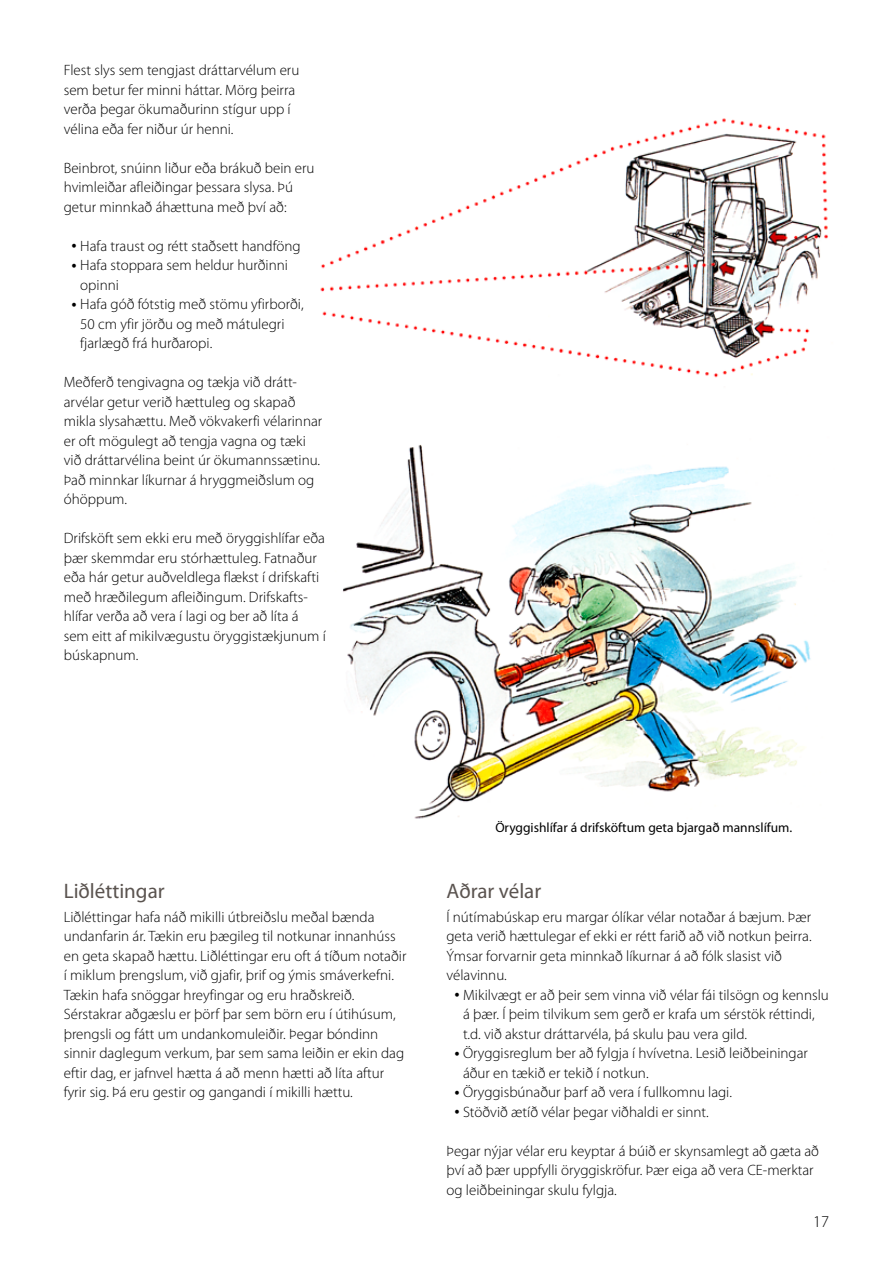
<style>
.page{position:relative;width:893px;height:1263px;background:#fff}
.page>*{position:absolute;margin:0;border:0;box-sizing:border-box;transform-origin:0 0}
.t1{font:21px "Myriad Pro";color:#5a534f}
.t2{font:300 16.5px "Myriad Pro";color:#000}
.t3{font:300 15px/19.5px "Myriad Pro";color:#000}
.t4{font:13.5px "Myriad Pro";color:#000}
.s1{font-family:"Minion Pro";font-weight:400;font-style:italic}
</style>
<div class="page">
<img style="left:320px;top:118px;width:509px;height:260px">
<img style="left:343px;top:444px;width:468px;height:375px">
<p class="t3" style="left:64px;top:61px;width:237px">Flest slys sem tengjast dráttarvélum eru sem betur fer minni háttar. Mörg þeirra verða þegar ökumaðurinn stígur upp í vélina eða fer niður úr henni.</p>
<p class="t3" style="left:64px;top:158px;width:252px">Beinbrot, snúinn liður eða brákuð bein eru hvimleiðar afleiðingar þessara slysa. Þú getur minnkað áhættuna með því að:</p>
<p class="t3" style="left:71px;top:236px;width:231px"><span class="s1">•</span> Hafa traust og rétt staðsett handföng</p>
<p class="t3" style="left:80px;top:256px;width:209px;text-indent:-9px"><span class="s1">•</span> Hafa stoppara sem heldur hurðinni opinni</p>
<p class="t3" style="left:80px;top:295px;width:225px;text-indent:-9px"><span class="s1">•</span> Hafa góð fótstig með stömu yfirborði,<br>50 cm yfir jörðu og með mátulegri fjarlægð frá hurðaropi.</p>
<p class="t3" style="left:64px;top:373px;width:260px">Meðferð tengivagna og tækja við drátt&shy;arvélar getur verið hættuleg og skapað mikla slysahættu. Með vökvakerfi vélarinnar er oft mögulegt að tengja vagna og tæki við dráttarvélina beint úr ökumannssætinu.<br>Það minnkar líkurnar á hryggmeiðslum og óhöppum.</p>
<p class="t3" style="left:64px;top:529px;width:264px">Drifsköft sem ekki eru með öryggishlífar eða þær skemmdar eru stórhættuleg. Fatnaður eða hár getur auðveldlega flækst í drifskafti með hræðilegum afleiðingum. Drifskafts&shy;hlífar verða að vera í lagi og ber að líta á sem eitt af mikilvægustu öryggistækjunum í búskapnum.</p>
<h1 class="t1" style="left:64px;top:878px;width:102px">Liðléttingar</h1>
<p class="t3" style="left:64px;top:907px;width:344px">Liðléttingar hafa náð mikilli útbreiðslu meðal bænda undanfarin ár. Tækin eru þægileg til notkunar innanhúss en geta skapað hættu. Liðléttingar eru oft á tíðum notaðir í miklum þrengslum, við gjafir, þrif og ýmis smáverkefni.<br>Tækin hafa snöggar hreyfingar og eru hraðskreið.<br>Sérstakrar aðgæslu er þörf þar sem börn eru í útihúsum, þrengsli og fátt um undankomuleiðir. Þegar bóndinn sinnir daglegum verkum, þar sem sama leiðin er ekin dag eftir dag, er jafnvel hætta á að menn hætti að líta aftur fyrir sig. Þá eru gestir og gangandi í mikilli hættu.</p>
<p class="t4" style="left:495px;top:819px;width:299px">Öryggishlífar á drifsköftum geta bjargað mannslífum.</p>
<h1 class="t1" style="left:446px;top:878px;width:96px">Aðrar vélar</h1>
<p class="t3" style="left:446px;top:907px;width:367px">Í nútímabúskap eru margar ólíkar vélar notaðar á bæjum. Þær geta verið hættulegar ef ekki er rétt farið að við notkun þeirra.<br>Ýmsar forvarnir geta minnkað líkurnar á að fólk slasist við vélavinnu.</p>
<p class="t3" style="left:463px;top:985px;width:367px;text-indent:-9px"><span class="s1">•</span> Mikilvægt er að þeir sem vinna við vélar fái tilsögn og kennslu á þær. Í þeim tilvikum sem gerð er krafa um sérstök réttindi, t.d. við akstur dráttarvéla, þá skulu þau vera gild.</p>
<p class="t3" style="left:463px;top:1044px;width:346px;text-indent:-9px"><span class="s1">•</span> Öryggisreglum ber að fylgja í hvívetna. Lesið leiðbeiningar áður en tækið er tekið í notkun.</p>
<p class="t3" style="left:454px;top:1083px;width:280px"><span class="s1">•</span> Öryggisbúnaður þarf að vera í fullkomnu lagi.</p>
<p class="t3" style="left:454px;top:1102px;width:256px"><span class="s1">•</span> Stöðvið ætíð vélar þegar viðhaldi er sinnt.</p>
<p class="t3" style="left:446px;top:1141px;width:374px">Þegar nýjar vélar eru keyptar á búið er skynsamlegt að gæta að því að þær uppfylli öryggiskröfur. Þær eiga að vera CE-merktar og leiðbeiningar skulu fylgja.</p>
<p class="t2" style="left:813px;top:1212px;width:18px">17</p>
</div>
